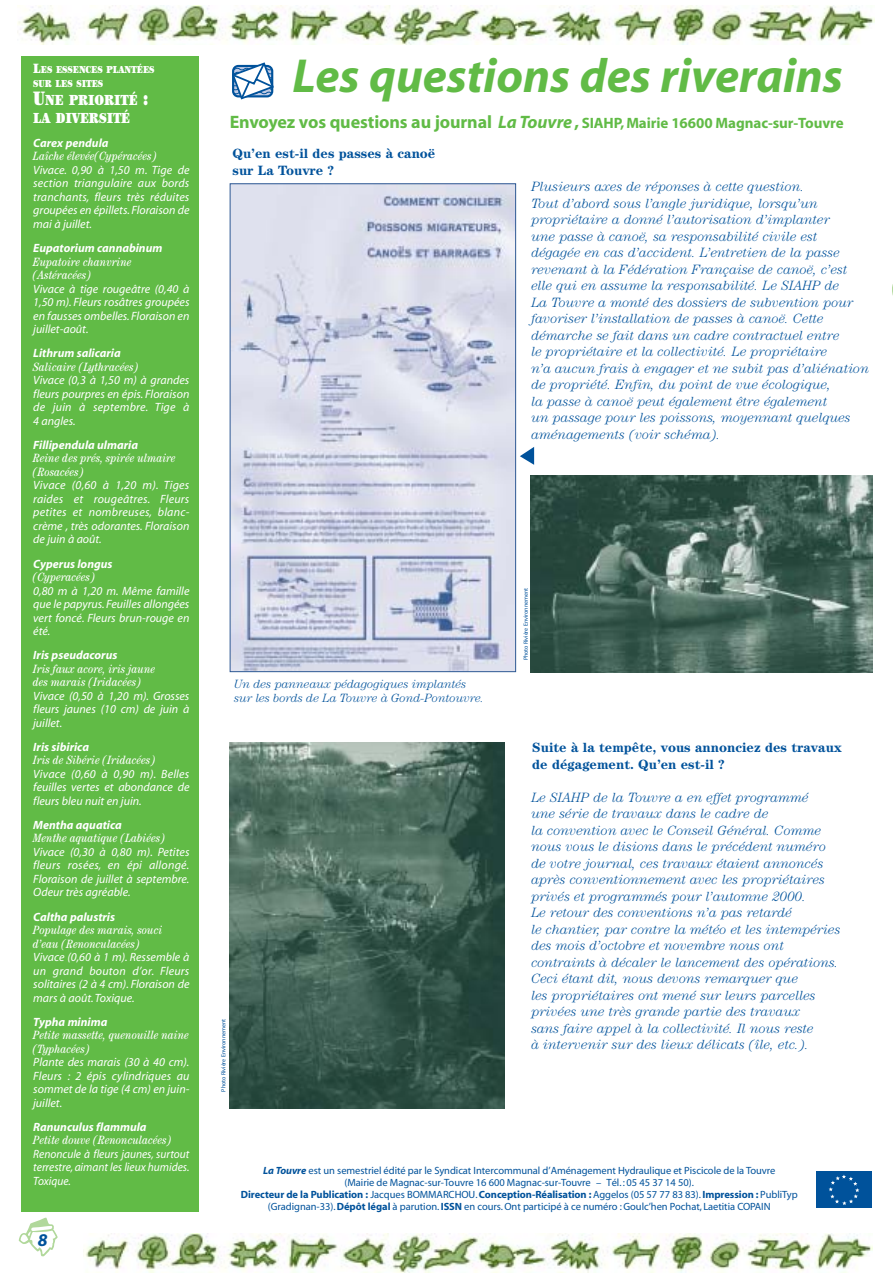
<style>
.page{position:relative;width:893px;height:1275px;background:#fff}
.page>*{position:absolute;margin:0;border:0;box-sizing:border-box;transform-origin:0 0}
.t1{font:italic 700 48px "Myriad";color:#61bb46}
.t2{font:italic 700 18px "Myriad";color:#00529b}
.t3{font:700 15px "Myriad";letter-spacing:-.005em;color:#61bb46}
.t4{font:900 14.7px/18px "Century";letter-spacing:-.02em;color:#fff;scale:.8 1}
.t5{font:italic 300 13.5px/16.5px "Century";color:#00529b}
.t6{font:700 13.5px/16.5px "Century";color:#00529b}
.t7{font:italic 12px/13.5px "Myriad";color:#fff;text-align:justify}
.t8{font:italic condensed 12px/13.5px "Century";color:#fff}
.t9{font:italic 700 12px "Myriad";color:#fff}
.t10{font:italic 300 12px/13.5px "Century";letter-spacing:-.005em;color:#00529b}
.t11{font:italic 12px/13.5px "Myriad";color:#fff;text-align:justify;scale:.95 1}
.t12{font:10.5px/12px "Myriad";letter-spacing:-.005em;color:#00529b;text-align:center}
.t13{font:900 10.2px/14.2px "Century";letter-spacing:-.02em;color:#fff;scale:.8 1}
.t14{font:6px "Myriad";letter-spacing:-.005em;color:#00529b}
.s1{font-size:13.5px}
.s2{font-size:19.5px}
.s3{font-size:18px}
.s4{font-style:italic;font-size:18px}
.s5{font-weight:700;font-style:italic}
.s6{font-weight:700}
</style>
<div class="page">
<div style="left:21px;top:57px;width:178px;height:1155px;background:#61bb46"></div>
<svg style="left:19px;top:1218px;width:39px;height:39px"></svg>
<img style="left:18px;top:5px;width:856px;height:39px">
<img style="left:85px;top:1233px;width:787px;height:39px">
<svg style="left:232px;top:62px;width:42px;height:38px"></svg>
<div style="left:816px;top:1171px;width:55px;height:37px;background:#00529b"></div>
<svg style="left:828px;top:1175px;width:31px;height:30px"></svg>
<img style="left:232px;top:185px;width:282px;height:485px">
<div style="left:230px;top:183px;width:286px;height:489px;border:1px solid #2e5994"></div>
<img style="left:230px;top:743px;width:274px;height:366px">
<svg style="left:520px;top:447px;width:14px;height:18px"></svg>
<img style="left:530px;top:475px;width:342px;height:197px">
<p class="t13" style="left:33px;top:63px;width:153px"><span class="s1">L</span>ES ESSENCES PLANTÉES<br>SUR LES SITES</p>
<p class="t4" style="left:33px;top:92px;width:145px"><span class="s2">U</span>NE PRIORITÉ <span class="s2">:<br></span>LA DIVERSITÉ</p>
<p class="t9" style="left:33px;top:138px;width:77px">Carex pendula</p>
<p class="t8" style="left:33px;top:151px;width:125px">Laîche élevée(Cypéracées)</p>
<p class="t7" style="left:33px;top:164px;width:158px">Vivace. 0,90 à 1,50 m. Tige de section triangulaire aux bords tranchants, fleurs très réduites groupées en épillets. Floraison de mai à juillet.</p>
<p class="t9" style="left:33px;top:244px;width:131px">Eupatorium cannabinum</p>
<p class="t8" style="left:33px;top:256px;width:100px">Eupatoire chanvrine (Astéracées)</p>
<p class="t7" style="left:33px;top:283px;width:158px">Vivace à tige rougeâtre (0,40 à 1,50 m). Fleurs rosâtres groupées en fausses ombelles. Floraison en juillet-août.</p>
<p class="t9" style="left:33px;top:349px;width:89px">Lithrum salicaria</p>
<p class="t8" style="left:33px;top:361px;width:107px">Salicaire (Lythracées)</p>
<p class="t7" style="left:33px;top:374px;width:158px">Vivace (0,3 à 1,50 m) à grandes fleurs pourpres en épis. Floraison de juin à septembre. Tige à 4 angles.</p>
<p class="t9" style="left:33px;top:440px;width:106px">Fillipendula ulmaria</p>
<p class="t8" style="left:33px;top:453px;width:144px">Reine des prés, spirée ulmaire (Rosacées)</p>
<p class="t7" style="left:33px;top:480px;width:158px">Vivace (0,60 à 1,20 m). Tiges raides et rougeâtres. Fleurs petites et nombreuses, blanc&shy;crème , très odorantes. Floraison de juin à août.</p>
<p class="t9" style="left:33px;top:559px;width:81px">Cyperus longus</p>
<p class="t8" style="left:33px;top:571px;width:63px">(Cyperacées)</p>
<p class="t7" style="left:33px;top:585px;width:158px">0,80 m à 1,20 m. Même famille que le papyrus. Feuilles allongées vert foncé. Fleurs brun-rouge en été.</p>
<p class="t9" style="left:33px;top:651px;width:86px">Iris pseudacorus</p>
<p class="t8" style="left:33px;top:663px;width:124px">Iris faux acore, iris jaune des marais (Iridacées)</p>
<p class="t7" style="left:33px;top:690px;width:158px">Vivace (0,50 à 1,20 m). Grosses fleurs jaunes (10 cm) de juin à juillet.</p>
<p class="t9" style="left:33px;top:742px;width:57px">Iris sibirica</p>
<p class="t8" style="left:33px;top:754px;width:124px">Iris de Sibérie (Iridacées)</p>
<p class="t7" style="left:33px;top:768px;width:158px">Vivace (0,60 à 0,90 m). Belles feuilles vertes et abondance de fleurs bleu nuit en juin.</p>
<p class="t9" style="left:33px;top:820px;width:90px">Mentha aquatica</p>
<p class="t8" style="left:33px;top:833px;width:133px">Menthe aquatique (Labiées)</p>
<p class="t7" style="left:33px;top:846px;width:158px">Vivace (0,30 à 0,80 m). Petites fleurs rosées, en épi allongé.<br>Floraison de juillet à septembre.<br>Odeur très agréable.</p>
<p class="t9" style="left:33px;top:912px;width:83px">Caltha palustris</p>
<p class="t8" style="left:33px;top:924px;width:131px">Populage des marais, souci d’eau (Renonculacées)</p>
<p class="t7" style="left:33px;top:951px;width:158px">Vivace (0,60 à 1 m). Ressemble à un grand bouton d’or. Fleurs solitaires (2 à 4 cm). Floraison de mars à août.Toxique.</p>
<p class="t9" style="left:33px;top:1017px;width:76px">Typha minima</p>
<p class="t8" style="left:33px;top:1029px;width:157px">Petite massette, quenouille naine (Typhacées)</p>
<p class="t7" style="left:33px;top:1056px;width:158px">Plante des marais (30 à 40 cm).<br>Fleurs : 2 épis cylindriques au sommet de la tige (4 cm) en juin&shy;juillet.</p>
<p class="t9" style="left:33px;top:1122px;width:115px">Ranunculus flammula</p>
<p class="t8" style="left:33px;top:1134px;width:140px">Petite douve (Renonculacées)</p>
<p class="t11" style="left:33px;top:1148px;width:166px">Renoncule à fleurs jaunes, surtout terrestre, aimant les lieux humides.<br>Toxique.</p>
<h2 class="t2" style="left:38px;top:1234px;width:11px">8</h2>
<h1 class="t1" style="left:292px;top:58px;width:552px">Les questions des riverains</h1>
<p class="t3" style="left:230px;top:117px;width:615px"><span class="s3">Envoyez vos questions au journal</span> <span class="s4">La Touvre</span><span class="s3">,</span> SIAHP, Mairie 16600 Magnac-sur-Touvre</p>
<p class="t6" style="left:232px;top:146px;width:204px">Qu’en est-il des passes à canoë sur La Touvre ?</p>
<p class="t5" style="left:531px;top:179px;width:339px">Plusieurs axes de réponses à cette question.<br>Tout d’abord sous l’angle juridique, lorsqu’un propriétaire a donné l’autorisation d’implanter<br>une passe à canoë, sa responsabilité civile est dégagée en cas d’accident. L’entretien de la passe revenant à la Fédération Française de canoë, c’est elle qui en assume la responsabilité. Le SIAHP de<br>La Touvre a monté des dossiers de subvention pour favoriser l’installation de passes à canoë. Cette démarche se fait dans un cadre contractuel entre<br>le propriétaire et la collectivité. Le propriétaire<br>n’a aucun frais à engager et ne subit pas d’aliénation de propriété. Enfin, du point de vue écologique,<br>la passe à canoë peut également être également<br>un passage pour les poissons, moyennant quelques aménagements (voir schéma).</p>
<p class="t10" style="left:234px;top:679px;width:252px">Un des panneaux pédagogiques implantés sur les bords de La Touvre à Gond-Pontouvre.</p>
<p class="t14" style="left:221px;top:1092px;width:74px;rotate:-90deg">Photo Rivière Environnement</p>
<p class="t14" style="left:523px;top:660px;width:74px;rotate:-90deg">Photo Rivière Environnement</p>
<p class="t6" style="left:532px;top:740px;width:311px">Suite à la tempête, vous annonciez des travaux de dégagement. Qu’en est-il ?</p>
<p class="t5" style="left:531px;top:790px;width:310px">Le SIAHP de la Touvre a en effet programmé<br>une série de travaux dans le cadre de<br>la convention avec le Conseil Général. Comme nous vous le disions dans le précédent numéro de votre journal, ces travaux étaient annoncés après conventionnement avec les propriétaires privés et programmés pour l’automne 2000.<br>Le retour des conventions n’a pas retardé<br>le chantier, par contre la météo et les intempéries des mois d’octobre et novembre nous ont contraints à décaler le lancement des opérations.<br>Ceci étant dit, nous devons remarquer que<br>les propriétaires ont mené sur leurs parcelles privées une très grande partie des travaux<br>sans faire appel à la collectivité. Il nous reste<br>à intervenir sur des lieux délicats (île, etc.).</p>
<p class="t12" style="left:241px;top:1165px;width:558px"><span class="s5">La Touvre</span> est un semestriel édité par le Syndicat Intercommunal d’Aménagement Hydraulique et Piscicole de la Touvre<br>(Mairie de Magnac-sur-Touvre 16 600 Magnac-sur-Touvre – Tél. : 05 45 37 14 50).<br><span class="s6">Directeur de la Publication :</span> Jacques BOMMARCHOU.<span class="s6">Conception-Réalisation :</span> Aggelos (05 57 77 83 83).<span class="s6">Impression :</span> PubliTyp (Gradignan-33).<span class="s6">Dépôt légal</span> à parution.<span class="s6">ISSN</span> en cours. Ont participé à ce numéro : Goulc’hen Pochat, Laetitia COPAIN</p>
</div>
